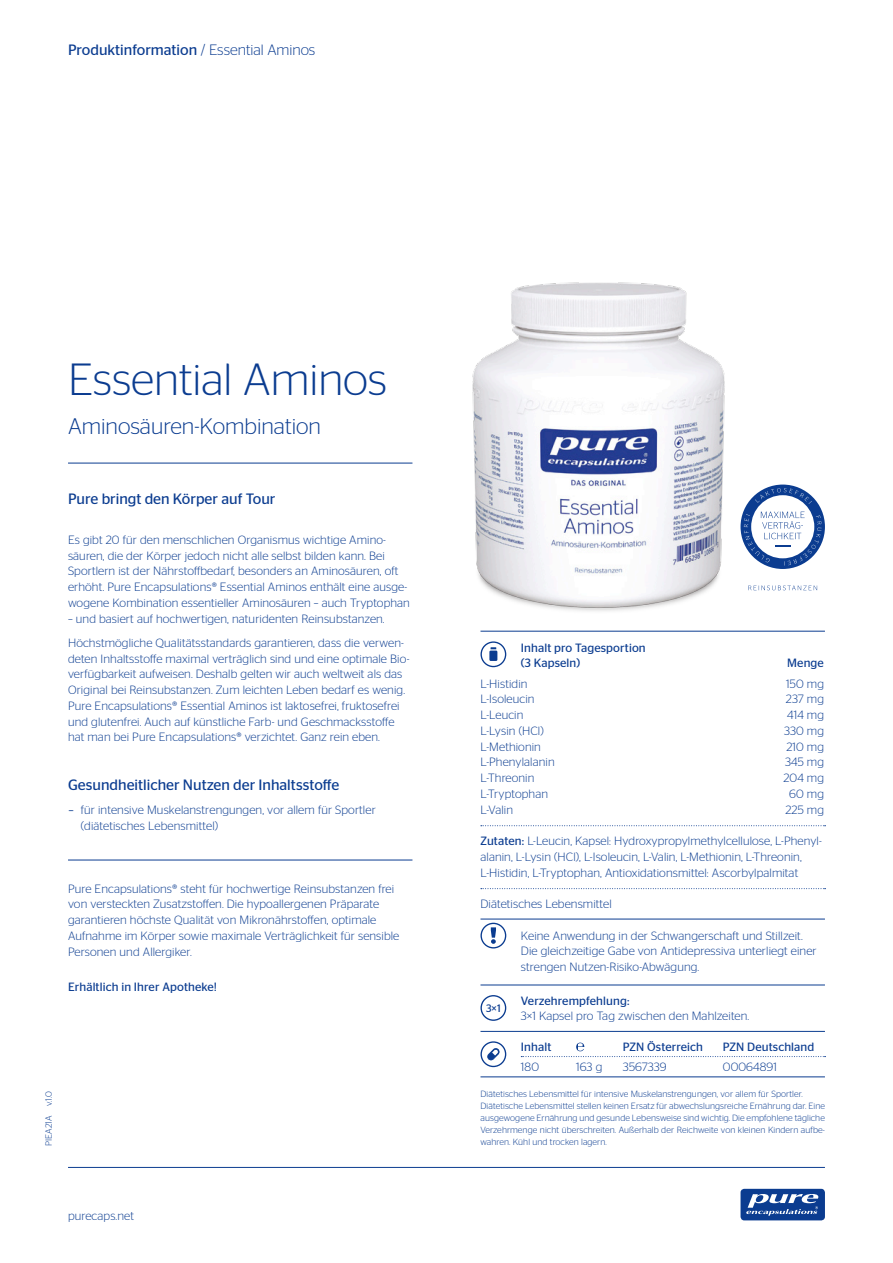
<style>
.page{position:relative;width:893px;height:1263px;background:#fff}
.page>*{position:absolute;margin:0;border:0;box-sizing:border-box;transform-origin:0 0}
.t1{font:300 45px "Stag Sans";color:#0b3c90}
.t2{font:300 22.5px "Stag Sans";color:#0b3c90}
.t3{font:15px "Stag Sans";color:#0b3c90}
.t4{font:300 12px/15.8px "Stag Sans";letter-spacing:.01em;color:#0b3c90}
.t5{font:12px/15.8px "Stag Sans";letter-spacing:.01em;color:#0b3c90}
.t6{font:10.8px "Stag Sans";color:#0b3c90}
.t7{font:300 9px/12px "Stag Sans";letter-spacing:.01em;color:#0b3c90}
.s1{font-weight:300}
.s2{font-family:"Solex Medium Lining";font-weight:400}
.s3{font-weight:400}
</style>
<div class="page">
<hr style="left:68px;top:1167px;width:757px;height:1px;background:#0b3c90">
<div style="left:740px;top:1189px;width:85px;height:31px;background:#0b3c90;border-radius:4px"></div>
<svg style="left:746px;top:1194px;width:73px;height:22px"></svg>
<hr style="left:480px;top:631px;width:345px;height:1px;background:#0b3c90">
<hr style="left:480px;top:919px;width:345px;height:1px;background:#0b3c90">
<hr style="left:480px;top:1031px;width:345px;height:1px;background:#0b3c90">
<svg style="left:480px;top:641px;width:26px;height:26px"></svg>
<img style="left:403px;top:282px;width:390px;height:329px">
<hr style="left:68px;top:860px;width:344px;height:1px;background:#0b3c90">
<hr style="left:480px;top:1076px;width:345px;height:1px;background:#0b3c90">
<svg style="left:480px;top:1041px;width:26px;height:26px"></svg>
<svg style="left:521px;top:1042px;width:305px;height:15px"></svg>
<svg style="left:481px;top:825px;width:345px;height:1px"></svg>
<svg style="left:481px;top:888px;width:345px;height:1px"></svg>
<hr style="left:68px;top:463px;width:344px;height:1px;background:#0b3c90">
<svg style="left:748px;top:585px;width:69px;height:5px"></svg>
<svg style="left:740px;top:485px;width:85px;height:84px"></svg>
<svg style="left:480px;top:995px;width:26px;height:26px"></svg>
<hr style="left:480px;top:985px;width:345px;height:1px;background:#0b3c90">
<svg style="left:480px;top:923px;width:26px;height:25px"></svg>
<p class="t3" style="left:68px;top:41px;width:249px">Produktinformation <span class="s1">/ Essential Aminos</span></p>
<h1 class="t1" style="left:68px;top:354px;width:321px">Essential Aminos</h1>
<h2 class="t2" style="left:68px;top:413px;width:255px">Aminosäuren-Kombination</h2>
<p class="t3" style="left:68px;top:491px;width:209px">Pure bringt den Körper auf Tour</p>
<p class="t4" style="left:68px;top:532px;width:343px">Es gibt 20 für den menschlichen Organismus wichtige Amino&shy;säuren, die der Körper jedoch nicht alle selbst bilden kann. Bei Sportlern ist der Nährstoffbedarf, besonders an Aminosäuren, oft erhöht. Pure Encapsulations® Essential Aminos enthält eine ausge&shy;wogene Kombination essentieller Aminosäuren – auch Tryptophan</p>
<p class="t4" style="left:68px;top:606px;width:337px;line-height:24.3px">– und basiert auf hochwertigen, naturidenten Reinsubstanzen.<br>Höchstmögliche Qualitätsstandards garantieren, dass die verwen-</p>
<p class="t4" style="left:68px;top:650px;width:343px">deten Inhaltsstoffe maximal verträglich sind und eine optimale Bio&shy;verfügbarkeit aufweisen. Deshalb gelten wir auch weltweit als das Original bei Reinsubstanzen. Zum leichten Leben bedarf es wenig.<br>Pure Encapsulations® Essential Aminos ist laktosefrei, fruktosefrei und glutenfrei. Auch auf künstliche Farb- und Geschmacksstoffe hat man bei Pure Encapsulations® verzichtet. Ganz rein eben.</p>
<p class="t3" style="left:68px;top:776px;width:273px">Gesundheitlicher Nutzen der Inhaltsstoffe</p>
<p class="t4" style="left:81px;top:802px;width:296px;text-indent:-12px"><span class="s2">–</span> für intensive Muskelanstrengungen, vor allem für Sportler (diätetisches Lebensmittel)</p>
<p class="t4" style="left:68px;top:880px;width:333px">Pure Encapsulations® steht für hochwertige Reinsubstanzen frei von versteckten Zusatzstoffen. Die hypoallergenen Präparate garantieren höchste Qualität von Mikronährstoffen, optimale Aufnahme im Körper sowie maximale Verträglichkeit für sensible Personen und Allergiker.</p>
<p class="t5" style="left:68px;top:979px;width:151px">Erhältlich in Ihrer Apotheke!</p>
<p class="t7" style="left:43px;top:1146px;width:56px;rotate:-90deg">PIEA21A v.1.0</p>
<p class="t4" style="left:68px;top:1208px;width:67px">purecaps.net</p>
<p class="t5" style="left:521px;top:639px;width:126px">Inhalt pro Tagesportion (3 Kapseln)</p>
<p class="t5" style="left:787px;top:655px;width:38px">Menge</p>
<p class="t4" style="left:480px;top:675px;width:49px">L-Histidin</p>
<p class="t4" style="left:786px;top:675px;width:39px">150 mg</p>
<p class="t4" style="left:480px;top:691px;width:56px">L-Isoleucin</p>
<p class="t4" style="left:786px;top:691px;width:40px">237 mg</p>
<p class="t4" style="left:480px;top:707px;width:44px">L-Leucin</p>
<p class="t4" style="left:787px;top:707px;width:38px">414 mg</p>
<p class="t4" style="left:480px;top:723px;width:65px">L-Lysin (HCl)</p>
<p class="t4" style="left:784px;top:723px;width:41px">330 mg</p>
<p class="t4" style="left:480px;top:738px;width:62px">L-Methionin</p>
<p class="t4" style="left:786px;top:738px;width:39px">210 mg</p>
<p class="t4" style="left:480px;top:754px;width:76px">L-Phenylalanin</p>
<p class="t4" style="left:785px;top:754px;width:40px">345 mg</p>
<p class="t4" style="left:480px;top:770px;width:55px">L-Threonin</p>
<p class="t4" style="left:783px;top:770px;width:42px">204 mg</p>
<p class="t4" style="left:480px;top:786px;width:69px">L-Tryptophan</p>
<p class="t4" style="left:789px;top:786px;width:36px">60 mg</p>
<p class="t4" style="left:480px;top:801px;width:34px">L-Valin</p>
<p class="t4" style="left:785px;top:801px;width:40px">225 mg</p>
<p class="t4" style="left:480px;top:833px;width:343px"><span class="s3">Zutaten:</span> L-Leucin, Kapsel: Hydroxypropylmethylcellulose, L-Phenyl&shy;alanin, L-Lysin (HCl), L-Isoleucin, L-Valin, L-Methionin, L-Threonin,<br>L-Histidin, L-Tryptophan, Antioxidationsmittel: Ascorbylpalmitat</p>
<p class="t4" style="left:480px;top:896px;width:133px">Diätetisches Lebensmittel</p>
<p class="t6" style="left:486px;top:1002px;width:16px">3×1</p>
<p class="t4" style="left:521px;top:927px;width:297px">Keine Anwendung in der Schwangerschaft und Stillzeit.<br>Die gleichzeitige Gabe von Antidepressiva unterliegt einer strengen Nutzen-Risiko-Abwägung.</p>
<p class="t5" style="left:521px;top:992px;width:110px">Verzehrempfehlung:</p>
<p class="t4" style="left:521px;top:1008px;width:230px">3×1 Kapsel pro Tag zwischen den Mahlzeiten.</p>
<p class="t5" style="left:521px;top:1039px;width:32px">Inhalt</p>
<p class="t5" style="left:623px;top:1039px;width:82px">PZN Österreich</p>
<p class="t5" style="left:723px;top:1039px;width:93px">PZN Deutschland</p>
<p class="t4" style="left:521px;top:1058px;width:20px">180</p>
<p class="t4" style="left:576px;top:1058px;width:28px">163 g</p>
<p class="t4" style="left:623px;top:1058px;width:45px">3567339</p>
<p class="t4" style="left:723px;top:1058px;width:56px">00064891</p>
<p class="t7" style="left:480px;top:1088px;width:346px">Diätetisches Lebensmittel für intensive Muskelanstrengungen, vor allem für Sportler.<br>Diätetische Lebensmittel stellen keinen Ersatz für abwechslungsreiche Ernährung dar. Eine ausgewogene Ernährung und gesunde Lebensweise sind wichtig. Die empfohlene tägliche Verzehrmenge nicht überschreiten. Außerhalb der Reichweite von kleinen Kindern aufbe&shy;wahren. Kühl und trocken lagern.</p>
</div>
